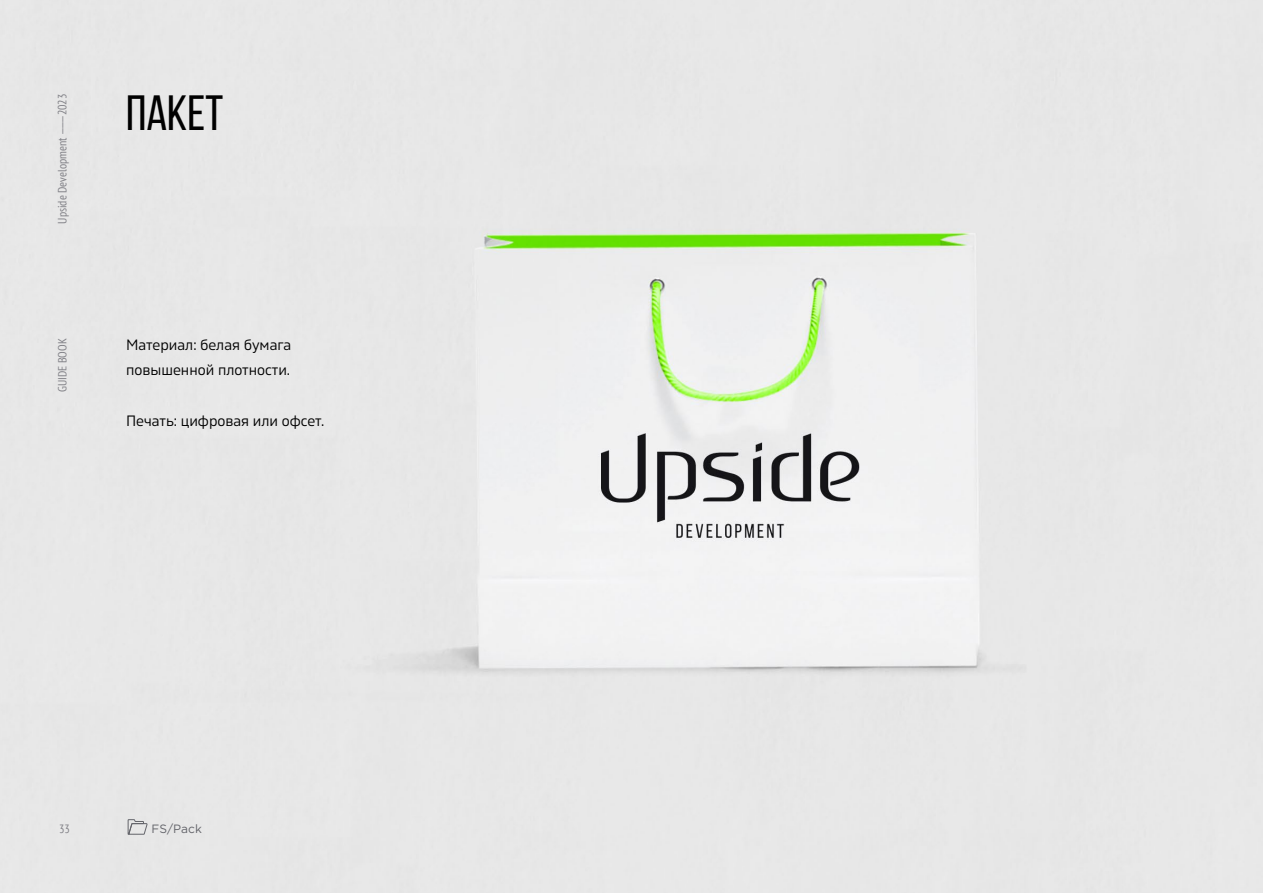
<style>
.page{position:relative;width:1263px;height:893px;background:#fff}
.page>*{position:absolute;margin:0;border:0;box-sizing:border-box;transform-origin:0 0}
.t1{font:49.5px "Bebas Neue";color:#000}
.t2{font:15px/25.5px "Gilam";color:#000}
.t3{font:condensed 12px "PT Sans";color:#808086}
.t4{font:12px "Gotham Pro";color:#63646a}
.t5{font:condensed 11.7px "PT Sans";color:#808086}
</style>
<div class="page">
<img style="left:0;top:0;width:1263px;height:893px">
<svg style="left:127px;top:819px;width:21px;height:16px"></svg>
<p class="t3" style="left:55px;top:224px;width:131px;rotate:-90deg">Upside Development ———2023</p>
<p class="t5" style="left:55px;top:392px;width:55px;rotate:-90deg">GUIDE BOOK</p>
<h1 class="t1" style="left:126px;top:86px;width:99px">ПАКЕТ</h1>
<p class="t2" style="left:126px;top:331px;width:167px">Материал: белая бумага повышенной плотности.</p>
<p class="t2" style="left:126px;top:407px;width:200px">Печать: цифровая или офсет.</p>
<p class="t3" style="left:59px;top:821px;width:12px">33</p>
<p class="t4" style="left:152px;top:822px;width:52px">FS/Pack</p>
</div>
